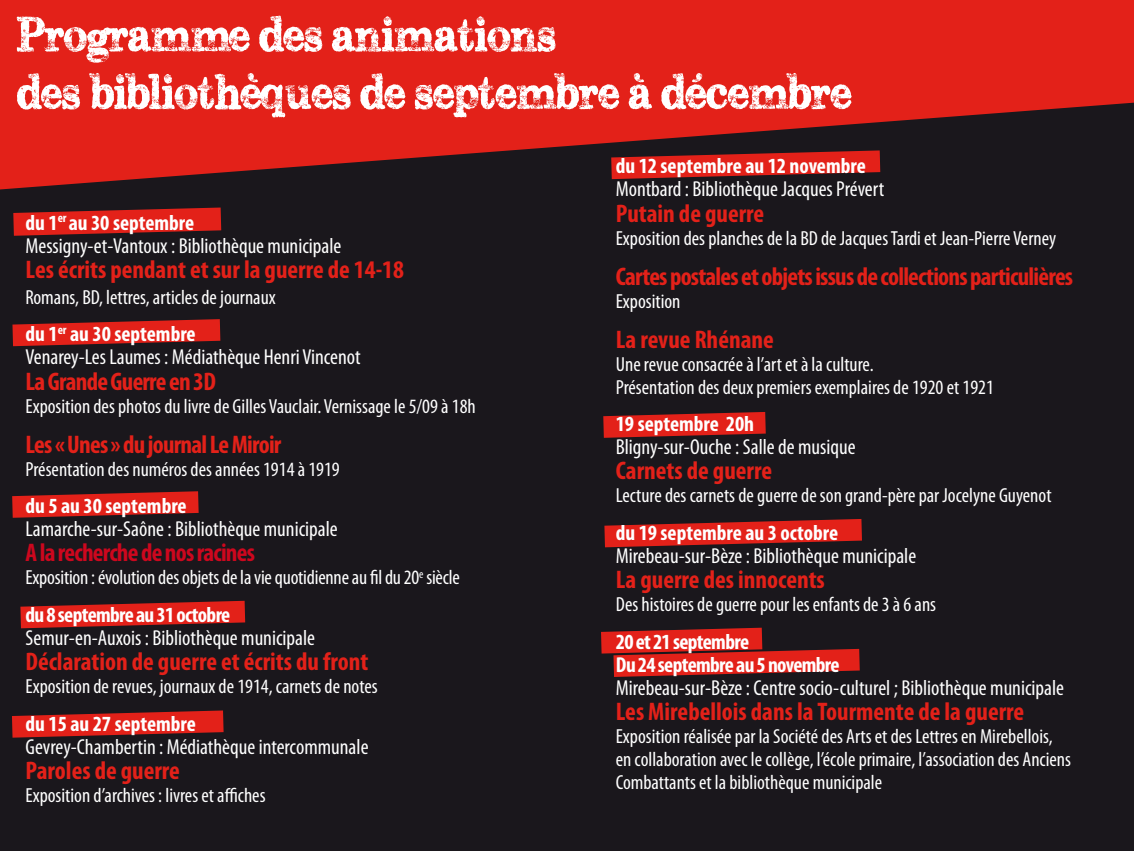
<style>
.page{position:relative;width:1134px;height:851px;background:#fff}
.page>*{position:absolute;margin:0;border:0;box-sizing:border-box;transform-origin:0 0}
.t1{font:700 condensed 25.6px "Myriad Pro";color:#e32119}
.t2{font:700 condensed 25.6px "Myriad Pro";letter-spacing:-.03em;color:#e32119}
.t3{font:700 condensed 25.6px "Myriad Pro";letter-spacing:-.03em;color:#cd071e}
.t4{font:condensed 21.6px/23px "Myriad Pro";color:#fff}
.t5{font:700 condensed 21.6px "Myriad Pro";letter-spacing:-.005em;color:#fff}
.t6{font:700 condensed 21.6px/23px "Myriad Pro";letter-spacing:-.03em;color:#fff}
.t7{font:condensed 20.4px/23px "Myriad Pro";color:#fff}
.s1{font-weight:700}
</style>
<div class="page">
<div style="left:0;top:0;width:1134px;height:850px;background:#1a171c"></div>
<svg style="left:13px;top:207px;width:208px;height:29px"></svg>
<svg style="left:12px;top:319px;width:208px;height:27px"></svg>
<svg style="left:0;top:0;width:1134px;height:189px;fill:#e32119"></svg>
<svg style="left:12px;top:491px;width:187px;height:26px;background:#c01f19"></svg>
<svg style="left:20px;top:600px;width:225px;height:28px"></svg>
<svg style="left:12px;top:710px;width:212px;height:27px"></svg>
<svg style="left:611px;top:150px;width:269px;height:29px"></svg>
<svg style="left:603px;top:412px;width:163px;height:26px;background:#c01f19"></svg>
<svg style="left:604px;top:519px;width:258px;height:28px"></svg>
<svg style="left:601px;top:627px;width:259px;height:49px"></svg>
<svg style="left:17px;top:16px;width:538px;height:47px;background:#eb645e"></svg>
<svg style="left:17px;top:73px;width:835px;height:44px;background:#ec6b66"></svg>
<p class="t4" style="left:26px;top:211px;width:317px"><span class="s1">du 1</span><sup>er</sup> <span class="s1">au 30 septembre<br></span>Messigny-et-Vantoux : Bibliothèque municipale</p>
<p class="t1" style="left:26px;top:253px;width:380px">Les écrits pendant et sur la guerre de 14-18</p>
<p class="t7" style="left:26px;top:285px;width:252px">Romans, BD, lettres, articles de journaux</p>
<p class="t4" style="left:26px;top:322px;width:337px"><span class="s1">du 1</span><sup>er</sup> <span class="s1">au 30 septembre<br></span>Venarey-Les Laumes : Médiathèque Henri Vincenot</p>
<p class="t2" style="left:26px;top:365px;width:192px">La Grande Guerre en 3D</p>
<p class="t7" style="left:26px;top:394px;width:452px">Exposition des photos du livre de Gilles Vauclair. Vernissage le 5/09 à 18h</p>
<p class="t2" style="left:26px;top:428px;width:257px">Les « Unes » du journal Le Miroir</p>
<p class="t7" style="left:26px;top:457px;width:316px">Présentation des numéros des années 1914 à 1919</p>
<p class="t5" style="left:26px;top:492px;width:163px">du 5 au 30 septembre</p>
<p class="t4" style="left:26px;top:517px;width:314px">Lamarche-sur-Saône : Bibliothèque municipale</p>
<p class="t3" style="left:26px;top:537px;width:231px">A la recherche de nos racines</p>
<p class="t7" style="left:26px;top:566px;width:436px">Exposition : évolution des objets de la vie quotidienne au fil du 20<sup>e</sup> siècle</p>
<p class="t6" style="left:26px;top:602px;width:206px">du 8 septembre au 31 octobre</p>
<p class="t4" style="left:26px;top:625px;width:291px">Semur-en-Auxois : Bibliothèque municipale</p>
<p class="t1" style="left:26px;top:645px;width:344px">Déclaration de guerre et écrits du front</p>
<p class="t7" style="left:26px;top:674px;width:354px">Exposition de revues, journaux de 1914, carnets de notes</p>
<p class="t5" style="left:26px;top:710px;width:172px">du 15 au 27 septembre</p>
<p class="t4" style="left:26px;top:734px;width:345px">Gevrey-Chambertin : Médiathèque intercommunale</p>
<p class="t1" style="left:26px;top:754px;width:156px">Paroles de guerre</p>
<p class="t7" style="left:26px;top:783px;width:242px">Exposition d’archives : livres et affiches</p>
<p class="t5" style="left:616px;top:152px;width:252px">du 12 septembre au 12 novembre</p>
<p class="t4" style="left:616px;top:177px;width:270px">Montbard : Bibliothèque Jacques Prévert</p>
<p class="t1" style="left:616px;top:197px;width:150px">Putain de guerre</p>
<p class="t7" style="left:616px;top:226px;width:442px">Exposition des planches de la BD de Jacques Tardi et Jean-Pierre Verney</p>
<p class="t2" style="left:616px;top:260px;width:459px">Cartes postales et objets issus de collections particulières</p>
<p class="t7" style="left:616px;top:289px;width:66px">Exposition</p>
<p class="t1" style="left:616px;top:323px;width:160px">La revue Rhénane</p>
<p class="t7" style="left:616px;top:352px;width:380px">Une revue consacrée à l’art et à la culture.<br>Présentation des deux premiers exemplaires de 1920 et 1921</p>
<p class="t5" style="left:616px;top:410px;width:140px">19 septembre 20h</p>
<p class="t4" style="left:616px;top:435px;width:241px">Bligny-sur-Ouche : Salle de musique</p>
<p class="t1" style="left:616px;top:455px;width:158px">Carnets de guerre</p>
<p class="t7" style="left:616px;top:484px;width:437px">Lecture des carnets de guerre de son grand-père par Jocelyne Guyenot</p>
<p class="t5" style="left:616px;top:519px;width:224px">du 19 septembre au 3 octobre</p>
<p class="t4" style="left:616px;top:544px;width:302px">Mirebeau-sur-Bèze : Bibliothèque municipale</p>
<p class="t1" style="left:616px;top:563px;width:211px">La guerre des innocents</p>
<p class="t7" style="left:616px;top:592px;width:322px">Des histoires de guerre pour les enfants de 3 à 6 ans</p>
<p class="t6" style="left:616px;top:629px;width:225px">20 et 21 septembre<br>Du 24 septembre au 5 novembre</p>
<p class="t4" style="left:616px;top:675px;width:450px">Mirebeau-sur-Bèze : Centre socio-culturel ; Bibliothèque municipale</p>
<p class="t1" style="left:616px;top:695px;width:410px">Les Mirebellois dans la Tourmente de la guerre</p>
<p class="t7" style="left:616px;top:724px;width:457px">Exposition réalisée par la Société des Arts et des Lettres en Mirebellois, en collaboration avec le collège, l’école primaire, l’association des Anciens<br>Combattants et la bibliothèque municipale</p>
</div>
